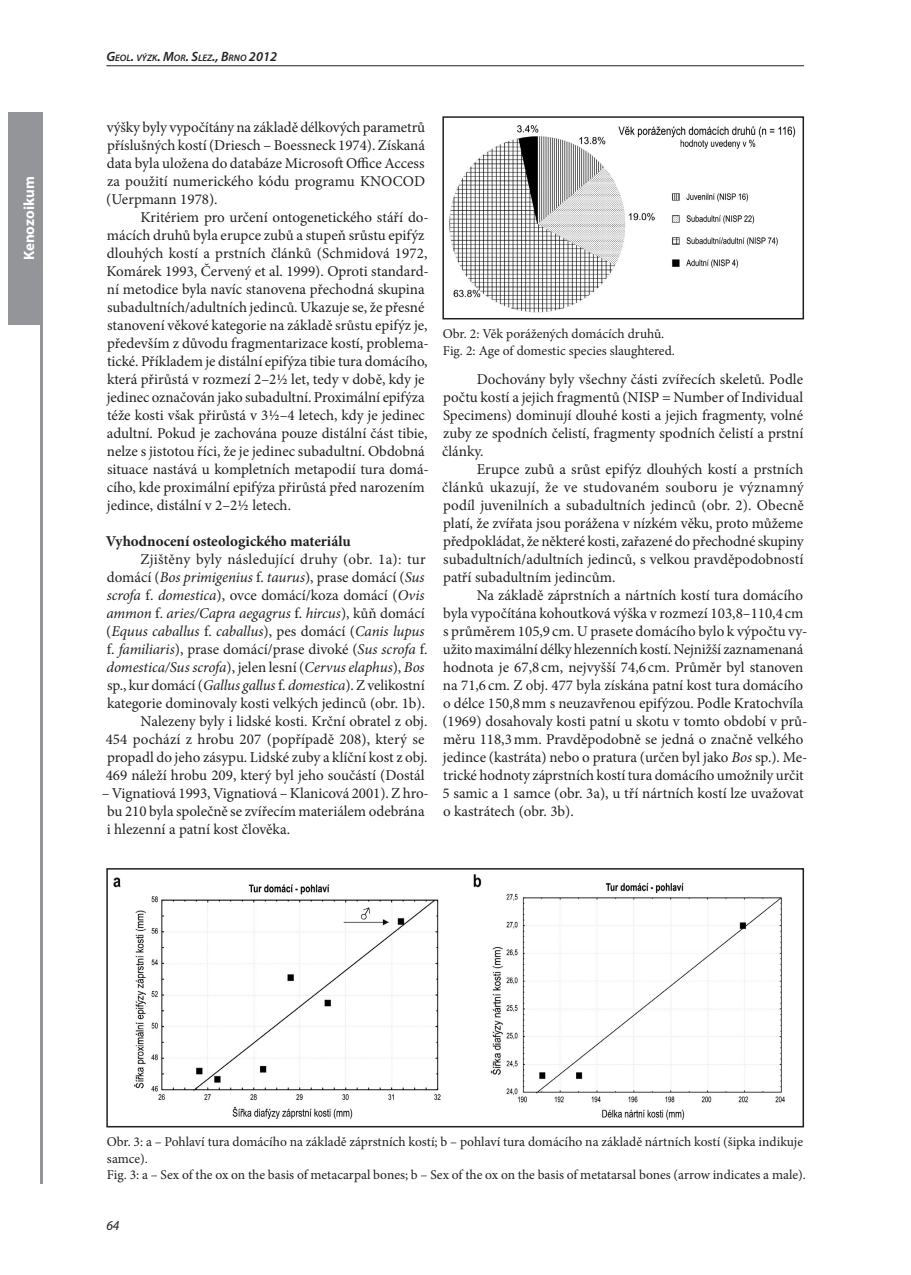
<style>
.page{position:relative;width:911px;height:1275px;background:#fff}
.page>*{position:absolute;margin:0;border:0;box-sizing:border-box;transform-origin:0 0}
.t1{font:15px/18px "Minion Pro";color:#231f20;text-align:justify}
.t2{font:700 15px "Minion Pro";color:#231f20}
.t3{font:700 15px "Myriad Pro";color:#fff}
.t4{font:13.5px/16.5px "Minion Pro";color:#231f20}
.t5{font:italic 13.5px "Myriad Pro";color:#231f20}
.t6{font:italic 600 9.45px "Myriad Pro";color:#231f20}
.s1{font-size:13.5px}
.s2{font-style:italic}
</style>
<div class="page">
<hr style="left:40px;top:112px;width:3px;height:1072px;background:#939598">
<hr style="left:106px;top:65px;width:698px;height:1px;background:#231f20">
<img style="left:449px;top:125px;width:347px;height:188px">
<div style="left:442px;top:116px;width:362px;height:203px;border:2px solid #231f20"></div>
<img style="left:113px;top:874px;width:672px;height:246px">
<div style="left:106px;top:868px;width:698px;height:259px;border:2px solid #231f20"></div>
<div style="left:8px;top:112px;width:35px;height:213px;background:#939598"></div>
<p class="t3" style="left:23px;top:260px;width:85px;rotate:-90deg">Kenozoikum</p>
<p class="t6" style="left:106px;top:54px;width:172px"><span class="s1">G</span>EOL<span class="s1">.</span> VÝZK<span class="s1">. M</span>OR<span class="s1">. S</span>LEZ<span class="s1">., B</span>RNO <span class="s1">2012</span></p>
<p class="t1" style="left:106px;top:119px;width:320px">výšky byly vypočítány na základě délkových parametrů příslušných kostí (Driesch – Boessneck 1974). Získaná data byla uložena do databáze Microsoft Office Access za použití numerického kódu programu KNOCOD (Uerpmann 1978).</p>
<p class="t1" style="left:106px;top:209px;width:324px;text-align:left;text-indent:34px">Kritériem pro určení ontogenetického stáří do&shy;mácích druhů byla erupce zubů a stupeň srůstu epifýz dlouhých kostí a prstních článků (Schmidová 1972, Komárek 1993, Červený et al. 1999). Oproti standard&shy;ní metodice byla navíc stanovena přechodná skupina subadultních/adultních jedinců. Ukazuje se, že přesné stanovení věkové kategorie na základě srůstu epifýz je, především z důvodu fragmentarizace kostí, problema&shy;tické. Příkladem je distální epifýza tibie tura domácího, která přirůstá v rozmezí 2–2½ let, tedy v době, kdy je jedinec označován jako subadultní. Proximální epifýza téže kosti však přirůstá v 3½–4 letech, kdy je jedinec adultní. Pokud je zachována pouze distální část tibie, nelze s jistotou říci, že je jedinec subadultní. Obdobná situace nastává u kompletních metapodií tura domá&shy;cího, kde proximální epifýza přirůstá před narozením jedince, distální v 2–2½ letech.</p>
<p class="t2" style="left:106px;top:535px;width:246px">Vyhodnocení osteologického materiálu</p>
<p class="t1" style="left:106px;top:551px;width:323px;text-align:right">Zjištěny byly následující druhy (obr. 1a): tur domácí (<span class="s2">Bos primigenius</span> f. <span class="s2">taurus</span>), prase domácí (<span class="s2">Sus scrofa</span> f. <span class="s2">domestica</span>), ovce domácí/koza domácí (<span class="s2">Ovis ammon</span> f. <span class="s2">aries/Capra aegagrus</span> f. <span class="s2">hircus</span>), kůň domácí (<span class="s2">Equus caballus</span> f. <span class="s2">caballus</span>), pes domácí (<span class="s2">Canis lupus </span>f. <span class="s2">familiaris</span>), prase domácí/prase divoké (<span class="s2">Sus scrofa</span> f. <span class="s2">domestica/Sus scrofa</span>), jelen lesní (<span class="s2">Cervus elaphus</span>), <span class="s2">Bos </span>sp., kur domácí (<span class="s2">Gallus gallus</span> f. <span class="s2">domestica</span>). Z velikostní kategorie dominovaly kosti velkých jedinců (obr. 1b).<br>Nalezeny byly i lidské kosti. Krční obratel z obj.<br>454 pochází z hrobu 207 (popřípadě 208), který se propadl do jeho zásypu. Lidské zuby a klíční kost z obj.<br>469 náleží hrobu 209, který byl jeho součástí (Dostál</p>
<p class="t1" style="left:107px;top:785px;width:323px;text-align:left;text-indent:-5px">– Vignatiová 1993, Vignatiová – Klanicová 2001). Z hro&shy;bu 210 byla společně se zvířecím materiálem odebrána i hlezenní a patní kost člověka.</p>
<p class="t4" style="left:443px;top:327px;width:233px">Obr. 2: Věk porážených domácích druhů.<br>Fig. 2: Age of domestic species slaughtered.</p>
<p class="t1" style="left:442px;top:371px;width:363px;text-indent:34px">Dochovány byly všechny části zvířecích skeletů. Podle počtu kostí a jejich fragmentů (NISP = Number of Individual Specimens) dominují dlouhé kosti a jejich fragmenty, volné zuby ze spodních čelistí, fragmenty spodních čelistí a prstní články.</p>
<p class="t1" style="left:442px;top:461px;width:363px;text-indent:35px">Erupce zubů a srůst epifýz dlouhých kostí a prstních článků ukazují, že ve studovaném souboru je významný podíl juvenilních a subadultních jedinců (obr. 2). Obecně platí, že zvířata jsou porážena v nízkém věku, proto můžeme předpokládat, že některé kosti, zařazené do přechodné skupiny subadultních/adultních jedinců, s velkou pravděpodobností patří subadultním jedincům.</p>
<p class="t1" style="left:442px;top:587px;width:367px;text-align:left;text-indent:34px">Na základě záprstních a nártních kostí tura domácího byla vypočítána kohoutková výška v rozmezí 103,8–110,4 cm s průměrem 105,9 cm. U prasete domácího bylo k výpočtu vy&shy;užito maximální délky hlezenních kostí. Nejnižší zaznamenaná hodnota je 67,8 cm, nejvyšší 74,6 cm. Průměr byl stanoven na 71,6 cm. Z obj. 477 byla získána patní kost tura domácího o délce 150,8 mm s neuzavřenou epifýzou. Podle Kratochvíla (1969) dosahovaly kosti patní u skotu v tomto období v prů&shy;měru 118,3 mm. Pravděpodobně se jedná o značně velkého jedince (kastráta) nebo o pratura (určen byl jako <span class="s2">Bos</span> sp.). Me&shy;trické hodnoty záprstních kostí tura domácího umožnily určit 5 samic a 1 samce (obr. 3a), u tří nártních kostí lze uvažovat o kastrátech (obr. 3b).</p>
<p class="t4" style="left:107px;top:1135px;width:700px">Obr. 3: a – Pohlaví tura domácího na základě záprstních kostí; b – pohlaví tura domácího na základě nártních kostí (šipka indikuje samce).<br>Fig. 3: a – Sex of the ox on the basis of metacarpal bones; b – Sex of the ox on the basis of metatarsal bones (arrow indicates a male).</p>
<p class="t5" style="left:106px;top:1221px;width:15px">64</p>
</div>
